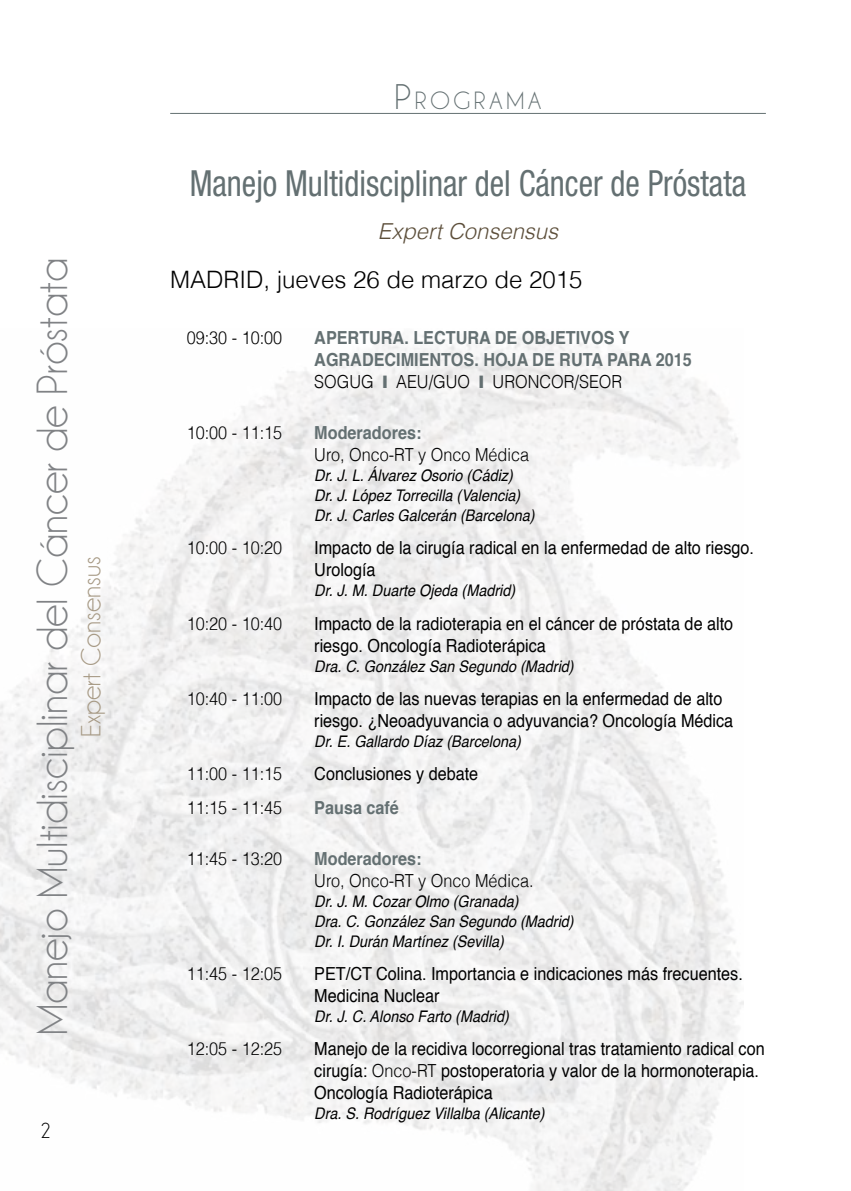
<style>
.page{position:relative;width:851px;height:1191px;background:#fff}
.page>*{position:absolute;margin:0;border:0;box-sizing:border-box;transform-origin:0 0}
.t1{font:44px "Champagne&Limousines";color:#808285}
.t2{font:condensed 36px "Helvetica Neue LT Std";color:#647072;scale:.9 1}
.t3{font:28px "Champagne&Limousines";color:#a69984}
.t4{font:25.2px "Champagne&Limousines";letter-spacing:.145em;color:#647072}
.t5{font:300 24px "Helvetica";color:#000}
.t6{font:italic 300 22px "Helvetica";color:#5c4e3a}
.t7{font:22px "Champagne&Limousines";color:#000}
.t8{font:18px/22px "Helvetica";color:#000;scale:.9 1}
.t9{font:300 18px "Helvetica";color:#000;scale:.9 1}
.t10{font:700 18px/22px "Helvetica";color:#647072;scale:.9 1}
.t11{font:italic 16px/20px "Helvetica";color:#000;scale:.9 1}
.s1{font-size:36px}
.s2{font-weight:300;color:#000}
.s3{font-weight:700;color:#647072}
.s4{font-weight:300}
</style>
<div class="page">
<hr style="left:170px;top:113px;width:595px;height:1px;background:#647072">
<h1 class="t1" style="left:27px;top:1035px;width:778px;rotate:-90deg">Manejo Multidisciplinar del Cáncer de Próstata</h1>
<h3 class="t3" style="left:75px;top:737px;width:182px;rotate:-90deg">Expert Consensus</h3>
<p class="t7" style="left:40px;top:1118px;width:13px">2</p>
<h3 class="t4" style="left:394px;top:86px;width:148px"><span class="s1">P</span>ROGRAMA</h3>
<h2 class="t2" style="left:190px;top:162px;width:620px">Manejo Multidisciplinar del Cáncer de Próstata</h2>
<p class="t6" style="left:378px;top:215px;width:182px">Expert Consensus</p>
<h3 class="t5" style="left:170px;top:260px;width:414px">MADRID, jueves 26 de marzo de 2015</h3>
<p class="t9" style="left:187px;top:323px;width:108px">09:30 - 10:00</p>
<p class="t10" style="left:314px;top:326px;width:421px">APERTURA. LECTURA DE OBJETIVOS Y<br>AGRADECIMIENTOS. HOJA DE RUTA PARA 2015<br><span class="s2">SOGUG</span> ❙ <span class="s2">AEU/GUO</span> ❙ <span class="s2">URONCOR/SEOR</span></p>
<p class="t9" style="left:187px;top:418px;width:132px">10:00 - 11:15 <span class="s3">M</span></p>
<p class="t10" style="left:328px;top:421px;width:106px">ODERADORES:</p>
<p class="t9" style="left:314px;top:440px;width:240px">Uro, Onco-RT y Onco Médica</p>
<p class="t11" style="left:314px;top:466px;width:246px">Dr. J. L. Álvarez Osorio (Cádiz)<br>Dr. J. López Torrecilla (Valencia)<br>Dr. J. Carles Galcerán (Barcelona)</p>
<p class="t9" style="left:187px;top:533px;width:108px">10:00 - 10:20</p>
<p class="t8" style="left:314px;top:536px;width:490px">Impacto de la cirugía radical en la enfermedad de alto riesgo.<br>Urología</p>
<p class="t11" style="left:314px;top:581px;width:225px">Dr. J. M. Duarte Ojeda (Madrid)</p>
<p class="t9" style="left:187px;top:609px;width:108px">10:20 - 10:40</p>
<p class="t8" style="left:314px;top:612px;width:467px">Impacto de la radioterapia en el cáncer de próstata de alto riesgo. Oncología Radioterápica</p>
<p class="t11" style="left:314px;top:656px;width:290px">Dra. C. González San Segundo (Madrid)</p>
<p class="t9" style="left:187px;top:684px;width:108px">10:40 - 11:00</p>
<p class="t8" style="left:314px;top:687px;width:467px">Impacto de las nuevas terapias en la enfermedad de alto riesgo. ¿Neoadyuvancia o adyuvancia? Oncología Médica</p>
<p class="t11" style="left:314px;top:732px;width:231px">Dr. E. Gallardo Díaz (Barcelona)</p>
<p class="t9" style="left:187px;top:759px;width:108px">11:00 - 11:15</p>
<p class="t8" style="left:314px;top:762px;width:184px">Conclusiones y debate</p>
<p class="t9" style="left:187px;top:793px;width:108px">11:15 - 11:45</p>
<p class="t10" style="left:314px;top:795px;width:96px">PAUSA CAFÉ</p>
<p class="t9" style="left:187px;top:843px;width:132px">11:45 - 13:20 <span class="s3">M</span></p>
<p class="t10" style="left:328px;top:846px;width:106px">ODERADORES:</p>
<p class="t9" style="left:314px;top:865px;width:245px">Uro, Onco-RT y Onco Médica.</p>
<p class="t11" style="left:314px;top:891px;width:290px">Dr. J. M. Cozar Olmo (Granada)<br>Dra. C. González San Segundo (Madrid)<br>Dr. I. Durán Martínez (Sevilla)</p>
<p class="t9" style="left:187px;top:959px;width:108px">11:45 - 12:05</p>
<p class="t8" style="left:314px;top:962px;width:477px">PET/CT Colina. Importancia e indicaciones más frecuentes.<br>Medicina Nuclear</p>
<p class="t11" style="left:314px;top:1006px;width:218px">Dr. J. C. Alonso Farto (Madrid)</p>
<p class="t9" style="left:187px;top:1034px;width:108px">12:05 - 12:25</p>
<p class="t8" style="left:314px;top:1037px;width:502px">Manejo de la recidiva locorregional tras tratamiento radical con cirugía: <span class="s4">Onco-RT</span> postoperatoria y valor de la hormonoterapia.<br>Oncología Radioterápica</p>
<p class="t11" style="left:314px;top:1104px;width:257px">Dra. S. Rodríguez Villalba (Alicante)</p>
</div>
